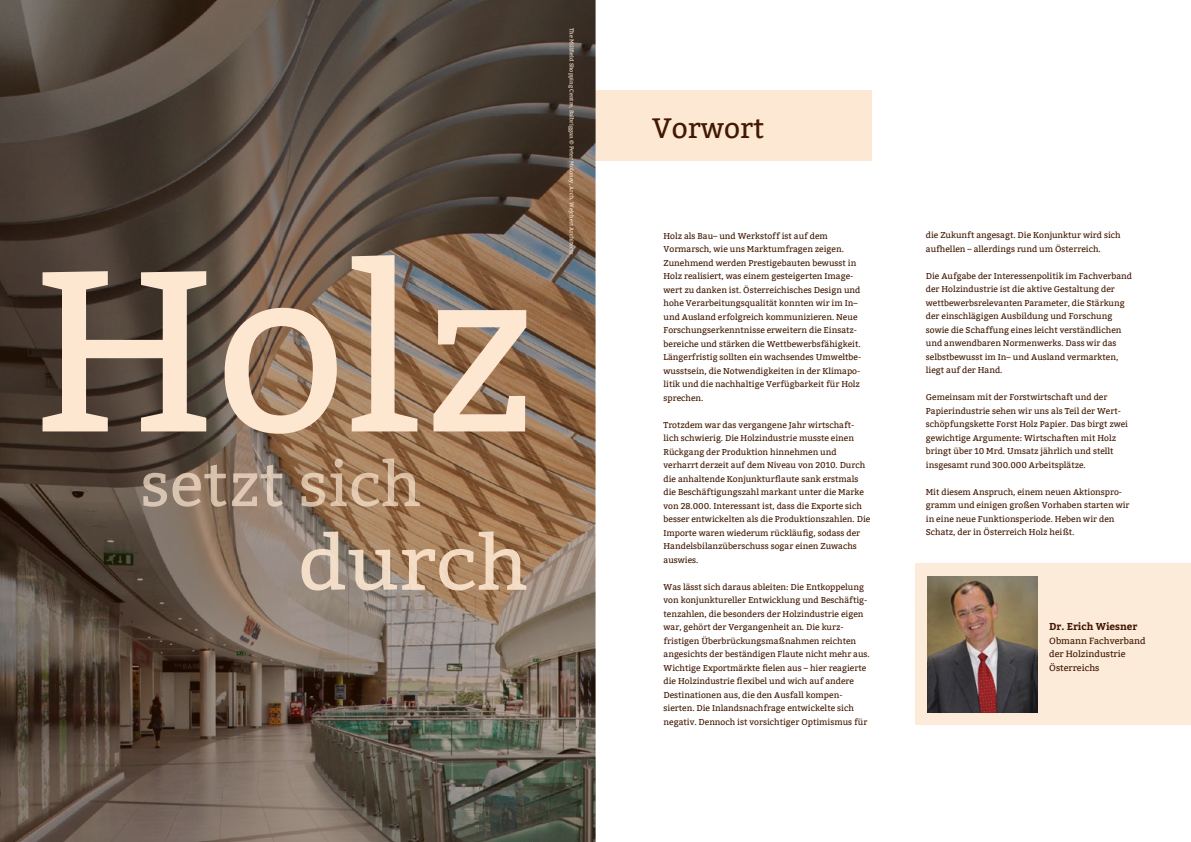
<style>
.page{position:relative;width:1191px;height:842px;background:#fff}
.page>*{position:absolute;margin:0;border:0;box-sizing:border-box;transform-origin:0 0}
.t1{font:28px "Bitter";color:#411802}
.t2{font:700 10px "Bitter";color:#411802}
.t3{font:9px/13.5px "Bitter";color:#411802}
.t4{font:8.5px/13.5px "Bitter";color:#411802}
.t5{font:5.5px "Bitter";color:#fde7d1}
</style>
<div class="page">
<div style="left:595px;top:90px;width:277px;height:71px;background:#fde7d1"></div>
<div style="left:914px;top:563px;width:277px;height:162px;background:#fdebda"></div>
<img style="left:927px;top:576px;width:110px;height:136px">
<svg style="left:0;top:0;width:595px;height:842px;background:#645549"></svg>
<svg style="left:143px;top:458px;width:277px;height:49px;background:#9f856d"></svg>
<svg style="left:43px;top:255px;width:483px;height:179px;background:#a38d79"></svg>
<svg style="left:301px;top:531px;width:225px;height:59px;background:#b5997f"></svg>
<p class="t5" style="left:575px;top:28px;width:228px;rotate:90deg">The Millfield Shopping Centre, Balbriggan © Peter Moloney, Arch. Wejchert Architects</p>
<h1 class="t1" style="left:652px;top:112px;width:113px">Vorwort</h1>
<p class="t4" style="left:663px;top:229px;width:199px">Holz als Bau– und Werkstoff ist auf dem Vormarsch, wie uns Marktumfragen zeigen.<br>Zunehmend werden Prestigebauten bewusst in Holz realisiert, was einem gesteigerten Image&shy;wert zu danken ist. Österreichisches Design und hohe Verarbeitungsqualität konnten wir im In– und Ausland erfolgreich kommunizieren. Neue Forschungserkenntnisse erweitern die Einsatz&shy;bereiche und stärken die Wettbewerbsfähigkeit.<br>Längerfristig sollten ein wachsendes Umweltbe&shy;wusstsein, die Notwendigkeiten in der Klimapo&shy;litik und die nachhaltige Verfügbarkeit für Holz sprechen.</p>
<p class="t4" style="left:663px;top:418px;width:208px">Trotzdem war das vergangene Jahr wirtschaft&shy;lich schwierig. Die Holzindustrie musste einen Rückgang der Produktion hinnehmen und verharrt derzeit auf dem Niveau von 2010. Durch die anhaltende Konjunkturflaute sank erstmals die Beschäftigungszahl markant unter die Marke von 28.000. Interessant ist, dass die Exporte sich besser entwickelten als die Produktionszahlen. Die Importe waren wiederum rückläufig, sodass der Handelsbilanzüberschuss sogar einen Zuwachs auswies.</p>
<p class="t4" style="left:663px;top:580px;width:208px">Was lässt sich daraus ableiten: Die Entkoppelung von konjunktureller Entwicklung und Beschäftig&shy;tenzahlen, die besonders der Holzindustrie eigen war, gehört der Vergangenheit an. Die kurz&shy;fristigen Überbrückungsmaßnahmen reichten angesichts der beständigen Flaute nicht mehr aus.<br>Wichtige Exportmärkte fielen aus – hier reagierte die Holzindustrie flexibel und wich auf andere Destinationen aus, die den Ausfall kompen&shy;sierten. Die Inlandsnachfrage entwickelte sich negativ. Dennoch ist vorsichtiger Optimismus für</p>
<p class="t4" style="left:926px;top:229px;width:196px">die Zukunft angesagt. Die Konjunktur wird sich aufhellen – allerdings rund um Österreich.</p>
<p class="t4" style="left:926px;top:269px;width:208px">Die Aufgabe der Interessenpolitik im Fachverband der Holzindustrie ist die aktive Gestaltung der wettbewerbsrelevanten Parameter, die Stärkung der einschlägigen Ausbildung und Forschung sowie die Schaffung eines leicht verständlichen und anwendbaren Normenwerks. Dass wir das selbstbewusst im In– und Ausland vermarkten, liegt auf der Hand.</p>
<p class="t4" style="left:926px;top:391px;width:204px">Gemeinsam mit der Forstwirtschaft und der Papierindustrie sehen wir uns als Teil der Wert&shy;schöpfungskette Forst Holz Papier. Das birgt zwei gewichtige Argumente: Wirtschaften mit Holz bringt über 10 Mrd. Umsatz jährlich und stellt insgesamt rund 300.000 Arbeitsplätze.</p>
<p class="t4" style="left:926px;top:485px;width:205px">Mit diesem Anspruch, einem neuen Aktionspro&shy;gramm und einigen großen Vorhaben starten wir in eine neue Funktionsperiode. Heben wir den Schatz, der in Österreich Holz heißt.</p>
<p class="t2" style="left:1049px;top:620px;width:90px">Dr. Erich Wiesner</p>
<p class="t3" style="left:1049px;top:634px;width:98px">Obmann Fachverband der Holzindustrie<br>Österreichs</p>
</div>
